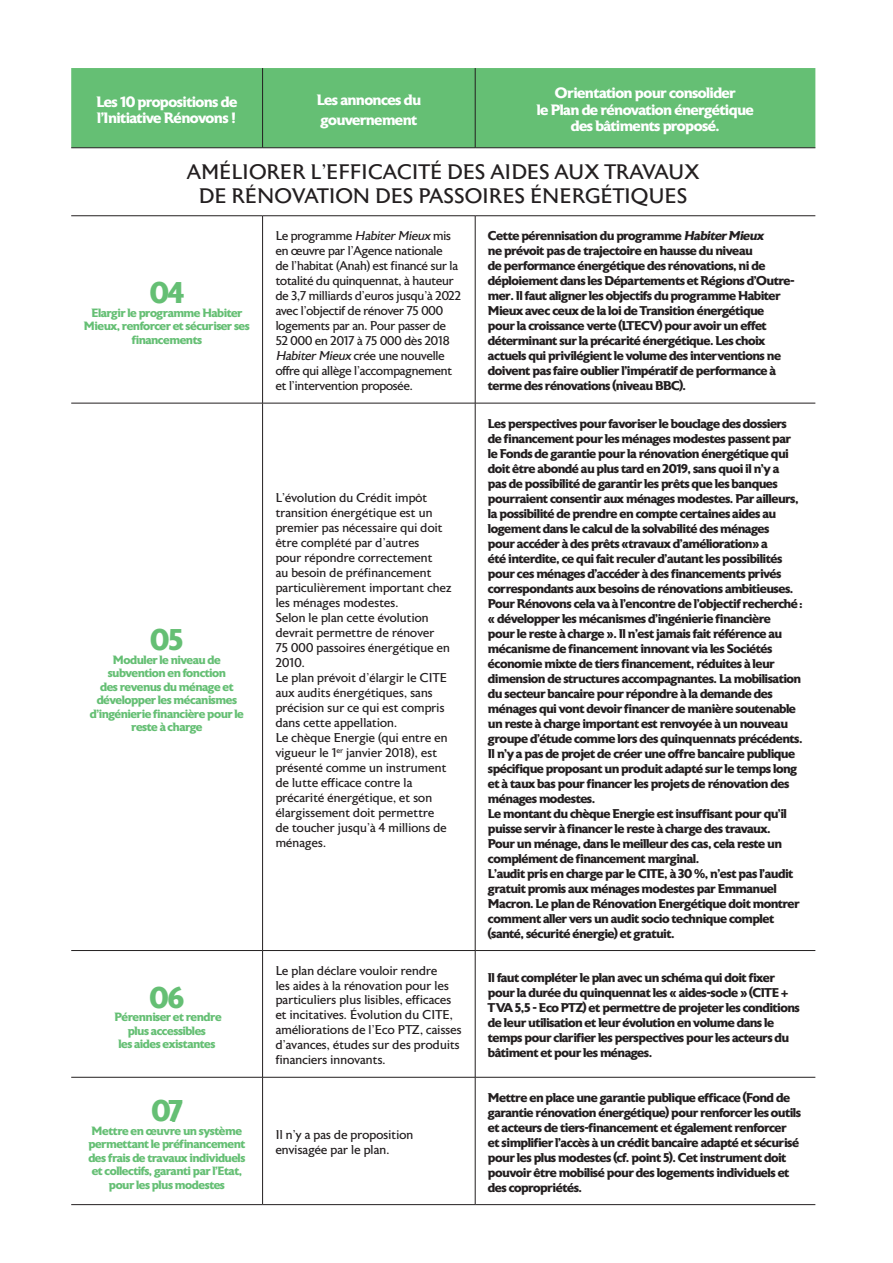
<style>
.page{position:relative;width:893px;height:1263px;background:#fff}
.page>*{position:absolute;margin:0;border:0;box-sizing:border-box;transform-origin:0 0}
.t1{font:700 30px "Astoria W00";letter-spacing:-.04em;color:#65bf74}
.t2{font:21px/24px "Astoria W00";letter-spacing:-.04em;color:#231f20;text-align:center}
.t3{font:700 15px/16.5px "Astoria W00";letter-spacing:-.04em;color:#fff}
.t4{font:700 12.75px/15px "Astoria W00";letter-spacing:-.04em;color:#231f20}
.t5{font:12.75px/15px "Astoria W00";letter-spacing:-.04em;color:#231f20}
.t6{font:12.75px/15px "Astoria W00";letter-spacing:-.06em;color:#231f20}
.t7{font:700 12px/13.5px "Astoria W00";letter-spacing:-.04em;color:#65bf74;text-align:center}
.s1{font-style:italic}
</style>
<div class="page">
<div style="left:71px;top:68px;width:744px;height:80px;background:#65bf74"></div>
<hr style="left:262px;top:68px;width:1px;height:80px;background:#231f20">
<hr style="left:475px;top:68px;width:1px;height:80px;background:#231f20">
<hr style="left:262px;top:951px;width:1px;height:126px;background:#231f20">
<hr style="left:475px;top:951px;width:1px;height:126px;background:#231f20">
<hr style="left:71px;top:1077px;width:192px;height:1px;background:#231f20">
<hr style="left:263px;top:1077px;width:212px;height:1px;background:#231f20">
<hr style="left:475px;top:1077px;width:340px;height:1px;background:#231f20">
<hr style="left:262px;top:1077px;width:1px;height:127px;background:#231f20">
<hr style="left:475px;top:1077px;width:1px;height:127px;background:#231f20">
<hr style="left:71px;top:1204px;width:192px;height:1px;background:#231f20">
<hr style="left:263px;top:1204px;width:212px;height:1px;background:#231f20">
<hr style="left:475px;top:1204px;width:340px;height:1px;background:#231f20">
<hr style="left:71px;top:148px;width:192px;height:1px;background:#231f20">
<hr style="left:263px;top:148px;width:212px;height:1px;background:#231f20">
<hr style="left:475px;top:148px;width:340px;height:1px;background:#231f20">
<hr style="left:262px;top:216px;width:1px;height:187px;background:#231f20">
<hr style="left:475px;top:216px;width:1px;height:187px;background:#231f20">
<hr style="left:71px;top:403px;width:192px;height:1px;background:#231f20">
<hr style="left:263px;top:403px;width:212px;height:1px;background:#231f20">
<hr style="left:262px;top:403px;width:1px;height:547px;background:#231f20">
<hr style="left:475px;top:403px;width:340px;height:1px;background:#231f20">
<hr style="left:475px;top:403px;width:1px;height:547px;background:#231f20">
<hr style="left:71px;top:950px;width:192px;height:1px;background:#231f20">
<hr style="left:263px;top:950px;width:212px;height:1px;background:#231f20">
<hr style="left:475px;top:950px;width:340px;height:1px;background:#231f20">
<hr style="left:71px;top:215px;width:192px;height:1px;background:#231f20">
<hr style="left:263px;top:215px;width:212px;height:1px;background:#231f20">
<hr style="left:475px;top:215px;width:340px;height:1px;background:#231f20">
<p class="t3" style="left:96px;top:93px;width:143px">Les 10 propositions de l’Initiative Rénovons !</p>
<p class="t3" style="left:317px;top:90px;width:106px;line-height:19.5px">Les annonces du gouvernement</p>
<p class="t3" style="left:537px;top:85px;width:219px;text-align:center">Orientation pour consolider<br>le Plan de rénovation énergétique des bâtiments proposé.</p>
<h2 class="t2" style="left:187px;top:160px;width:515px">AMÉLIORER L’EFFICACITÉ DES AIDES AUX TRAVAUX<br>DE RÉNOVATION DES PASSOIRES ÉNERGÉTIQUES</h2>
<h1 class="t1" style="left:150px;top:275px;width:35px">04</h1>
<p class="t7" style="left:84px;top:306px;width:167px">Elargir le programme Habiter<br>Mieux, renforcer et sécuriser ses financements</p>
<h1 class="t1" style="left:150px;top:622px;width:35px">05</h1>
<p class="t7" style="left:90px;top:653px;width:156px">Moduler le niveau de subvention en fonction<br>des revenus du ménage et développer les mécanismes d’ingénierie financière pour le reste à charge</p>
<h1 class="t1" style="left:149px;top:980px;width:36px">06</h1>
<p class="t7" style="left:114px;top:1010px;width:109px">Pérenniser et rendre plus accessibles<br>les aides existantes</p>
<p class="t6" style="left:275px;top:229px;width:188px">Le programme <span class="s1">HabiterMieux</span>mis en œuvre par l’Agence nationale<br>de l’habitat (Anah) est financé sur la totalité du quinquennat, à hauteur de 3,7 milliards d’euros jusqu’à 2022 avec l’objectif de rénover 75 000 logements par an. Pour passer de 52 000 en 2017 à 75 000 dès 2018<br><span class="s1">HabiterMieux</span>crée une nouvelle offre qui allège l’accompagnement et l’intervention proposée.</p>
<p class="t4" style="left:488px;top:228px;width:308px">Cette pérennisation du programme <span class="s1">HabiterMieux<br></span>ne prévoit pas de trajectoire en hausse du niveau<br>de performance énergétique des rénovations, ni de déploiement dans les Départements et Régions d’Outre&shy;mer. Il faut aligner les objectifs du programme Habiter Mieux avec ceux de la loi de Transition énergétique<br>pour la croissance verte (LTECV) pour avoir un effet déterminant sur la précarité énergétique. Les choix actuels qui privilégient le volume des interventions ne doivent pas faire oublier l’impératif de performance à terme des rénovations (niveau BBC).</p>
<p class="t5" style="left:275px;top:491px;width:178px">L’évolution du Crédit impôt transition énergétique est un premier pas nécessaire qui doit être complété par d’autres<br>pour répondre correctement<br>au besoin de préfinancement particulièrement important chez les ménages modestes.<br>Selon le plan cette évolution devrait permettre de rénover<br>75 000 passoires énergétique en<br>2010.<br>Le plan prévoit d’élargir le CITE aux audits énergétiques, sans précision sur ce qui est compris dans cette appellation.<br>Le chèque Energie (qui entre en vigueur le 1<sup>er</sup> janvier 2018), est présenté comme un instrument de lutte efficace contre la précarité énergétique, et son élargissement doit permettre<br>de toucher jusqu’à 4 millions de ménages.</p>
<p class="t4" style="left:488px;top:416px;width:316px">Les perspectives pour favoriser le bouclage des dossiers de financement pour les ménages modestes passent par le Fonds de garantie pour la rénovation énergétique qui doit être abondé au plus tard en 2019, sans quoi il n’y a<br>pas de possibilité de garantir les prêts que les banques pourraient consentir aux ménages modestes. Par ailleurs, la possibilité de prendre en compte certaines aides au logement dans le calcul de la solvabilité des ménages<br>pour accéder à des prêts «travaux d’amélioration» a<br>été interdite, ce qui fait reculer d’autant les possibilités pour ces ménages d’accéder à des financements privés correspondants aux besoins de rénovations ambitieuses.<br>Pour Rénovons cela va à l’encontre de l’objectif recherché : « développer les mécanismes d’ingénierie financière<br>pour le reste à charge ». Il n’est jamais fait référence au mécanisme de financement innovant via les Sociétés économie mixte de tiers financement, réduites à leur dimension de structures accompagnantes. La mobilisation du secteur bancaire pour répondre à la demande des ménages qui vont devoir financer de manière soutenable un reste à charge important est renvoyée à un nouveau groupe d’étude comme lors des quinquennats précédents.<br>Il n’y a pas de projet de créer une offre bancaire publique spécifique proposant un produit adapté sur le temps long et à taux bas pour financer les projets de rénovation des ménages modestes.<br>Le montant du chèque Energie est insuffisant pour qu’il puisse servir à financer le reste à charge des travaux.<br>Pour un ménage, dans le meilleur des cas, cela reste un complément de financement marginal.<br>L’audit pris en charge par le CITE, à 30 %, n’est pas l’audit gratuit promis aux ménages modestes par Emmanuel Macron. Le plan de Rénovation Energétique doit montrer comment aller vers un audit socio technique complet (santé, sécurité énergie) et gratuit.</p>
<p class="t5" style="left:275px;top:963px;width:188px">Le plan déclare vouloir rendre<br>les aides à la rénovation pour les particuliers plus lisibles, efficaces et incitatives. Évolution du CITE, améliorations de l’Eco PTZ, caisses d’avances, études sur des produits financiers innovants.</p>
<p class="t4" style="left:488px;top:970px;width:313px">Il faut compléter le plan avec un schéma qui doit fixer pour la durée du quinquennat les « aides-socle » (CITE + TVA 5,5 - Eco PTZ) et permettre de projeter les conditions de leur utilisation et leur évolution en volume dans le temps pour clarifier les perspectives pour les acteurs du bâtiment et pour les ménages.</p>
<h1 class="t1" style="left:151px;top:1093px;width:32px">07</h1>
<p class="t7" style="left:88px;top:1124px;width:159px">Mettre en œuvre un système permettant le préfinancement des frais de travaux individuels et collectifs, garanti par l’Etat, pour les plus modestes</p>
<p class="t5" style="left:275px;top:1127px;width:140px">Il n’y a pas de proposition envisagée par le plan.</p>
<p class="t4" style="left:488px;top:1090px;width:315px">Mettre en place une garantie publique efficace (Fond de garantie rénovation énergétique) pour renforcer les outils et acteurs de tiers-financement et également renforcer et simplifier l’accès à un crédit bancaire adapté et sécurisé pour les plus modestes (cf. point 5). Cet instrument doit pouvoir être mobilisé pour des logements individuels et des copropriétés.</p>
</div>
